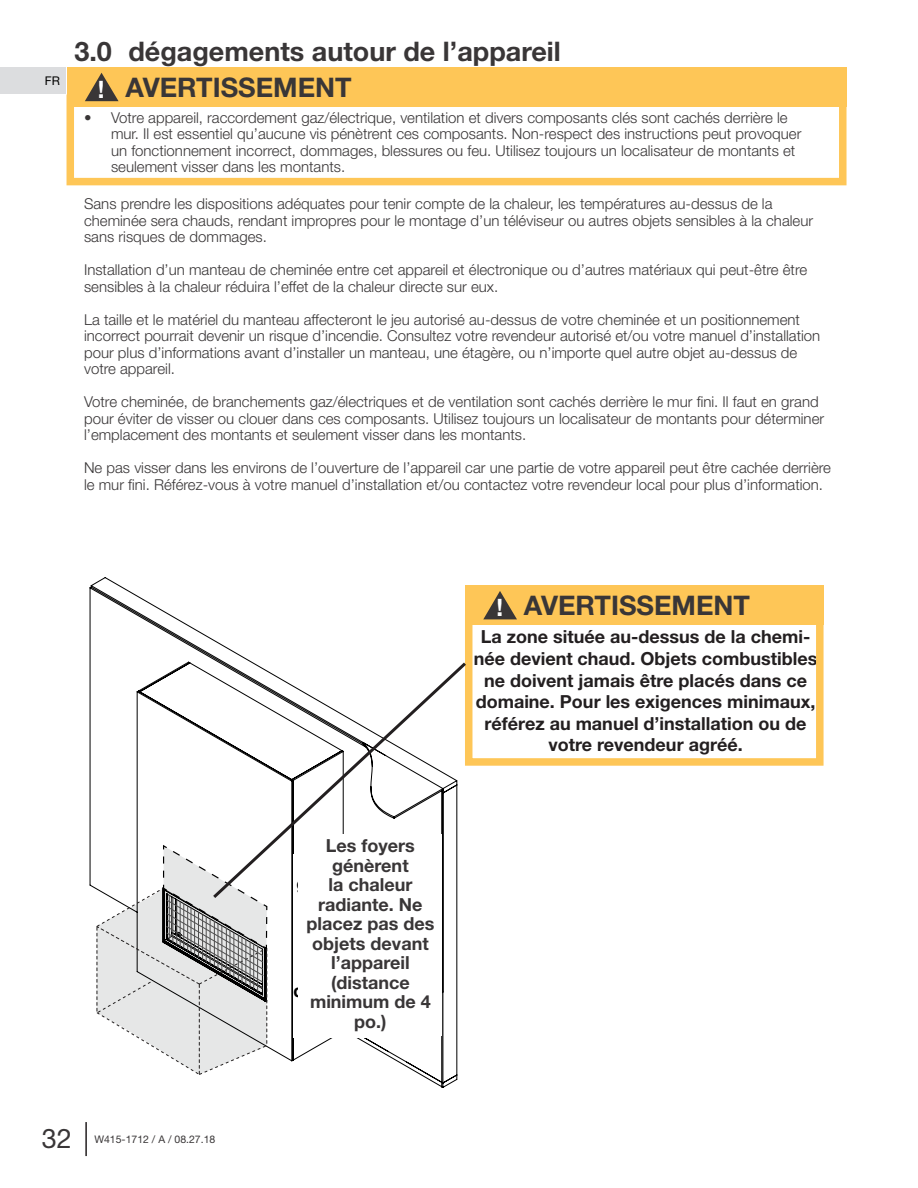
<style>
.page{position:relative;width:918px;height:1188px;background:#fff}
.page>*{position:absolute;margin:0;border:0;box-sizing:border-box;transform-origin:0 0}
.t1{font:700 27px "Helvetica Neue";color:#393637}
.t2{font:27px "Helvetica Neue";color:#393637}
.t3{font:700 24px "Helvetica Neue";color:#fff}
.t4{font:700 18px/21.6px "Helvetica Neue";color:#231f20;text-align:center}
.Header_-_Main{font:700 18px/19.5px "Helvetica Neue";color:#393637;text-align:center}
.t5{font:700 17.85px/21.5px "Helvetica Neue";color:#000;text-align:center}
.Main_text{font:300 15px/16.5px "Helvetica Neue";color:#393637}
.t6{font:12px "Helvetica Neue";color:#000}
.t7{font:10.5px "Helvetica Neue";color:#393637}
</style>
<div class="page">
<hr style="left:85px;top:1122px;width:2px;height:34px;background:#231f20">
<div style="left:0;top:67px;width:65px;height:27px;background:#dcdddf"></div>
<div style="left:67px;top:95px;width:780px;height:90px;border:8px solid #fec657"></div>
<div style="left:67px;top:67px;width:780px;height:40px;background:#fec657"></div>
<svg style="left:85px;top:73px;width:34px;height:28px"></svg>
<svg style="left:89px;top:577px;width:369px;height:511px"></svg>
<div style="left:201px;top:834px;width:24px;height:24px;background:#fff"></div>
<svg style="left:187px;top:661px;width:23px;height:92px"></svg>
<div style="left:293px;top:854px;width:148px;height:183px;background:#fff"></div>
<svg style="left:96px;top:844px;width:172px;height:231px"></svg>
<div style="left:465px;top:615px;width:359px;height:151px;border:8px solid #fec657"></div>
<div style="left:465px;top:586px;width:359px;height:39px;background:#fec657"></div>
<svg style="left:483px;top:591px;width:34px;height:28px"></svg>
<svg style="left:210px;top:659px;width:259px;height:242px"></svg>
<div style="left:299px;top:835px;width:143px;height:201px;background:#fff"></div>
<p class="t6" style="left:45px;top:72px;width:17px">FR</p>
<p class="t1" style="left:74px;top:30px;width:488px">3.0 dégagements autour de l’appareil</p>
<p class="t3" style="left:98px;top:71px;width:8px">!</p>
<p class="t1" style="left:125px;top:66px;width:228px">AVERTISSEMENT</p>
<p class="Main_text" style="left:111px;top:108px;width:692px;text-indent:-27px">• Votre appareil, raccordement gaz/électrique, ventilation et divers composants clés sont cachés derrière le mur. Il est essentiel qu’aucune vis pénètrent ces composants. Non-respect des instructions peut provoquer un fonctionnement incorrect, dommages, blessures ou feu. Utilisez toujours un localisateur de montants et seulement visser dans les montants.</p>
<p class="Main_text" style="left:84px;top:195px;width:731px">Sans prendre les dispositions adéquates pour tenir compte de la chaleur, les températures au-dessus de la cheminée sera chauds, rendant impropres pour le montage d’un téléviseur ou autres objets sensibles à la chaleur sans risques de dommages.</p>
<p class="Main_text" style="left:84px;top:261px;width:725px">Installation d’un manteau de cheminée entre cet appareil et électronique ou d’autres matériaux qui peut-être être sensibles à la chaleur réduira l’effet de la chaleur directe sur eux.</p>
<p class="Main_text" style="left:84px;top:310px;width:738px">La taille et le matériel du manteau affecteront le jeu autorisé au-dessus de votre cheminée et un positionnement incorrect pourrait devenir un risque d’incendie. Consultez votre revendeur autorisé et/ou votre manuel d’installation pour plus d’informations avant d’installer un manteau, une étagère, ou n’importe quel autre objet au-dessus de votre appareil.</p>
<p class="Main_text" style="left:84px;top:393px;width:742px">Votre cheminée, de branchements gaz/électriques et de ventilation sont cachés derrière le mur fini. Il faut en grand pour éviter de visser ou clouer dans ces composants. Utilisez toujours un localisateur de montants pour déterminer l’emplacement des montants et seulement visser dans les montants.</p>
<p class="Main_text" style="left:84px;top:459px;width:748px">Ne pas visser dans les environs de lʼouverture de l’appareil car une partie de votre appareil peut être cachée derrière le mur fini. Référez-vous à votre manuel d’installation et/ou contactez votre revendeur local pour plus d’information.</p>
<h1 class="t1" style="left:74px;top:32px;width:434px">dégagements autour de l’appareil</h1>
<p class="Header_-_Main" style="left:307px;top:837px;width:129px">Les foyers génèrent<br>la chaleur radiante. Ne placez pas des objets devant l’appareil (distance minimum de 4 po.)</p>
<p class="t5" style="left:293px;top:852px;width:149px">Fireplaces generate radiant heat. Do not put objects in front of the appliance (minimum distance of 4 feet [1.21m]).</p>
<p class="t3" style="left:496px;top:589px;width:8px">!</p>
<p class="t1" style="left:524px;top:585px;width:228px">AVERTISSEMENT</p>
<p class="t4" style="left:474px;top:627px;width:345px">La zone située au-dessus de la chemi&shy;née devient chaud. Objets combustibles ne doivent jamais être placés dans ce domaine. Pour les exigences minimaux, référez au manuel d’installation ou de votre revendeur agréé.</p>
<h1 class="t2" style="left:42px;top:1119px;width:32px">32</h1>
<p class="t7" style="left:94px;top:1131px;width:123px">W415-1712 / A / 08.27.18</p>
</div>
